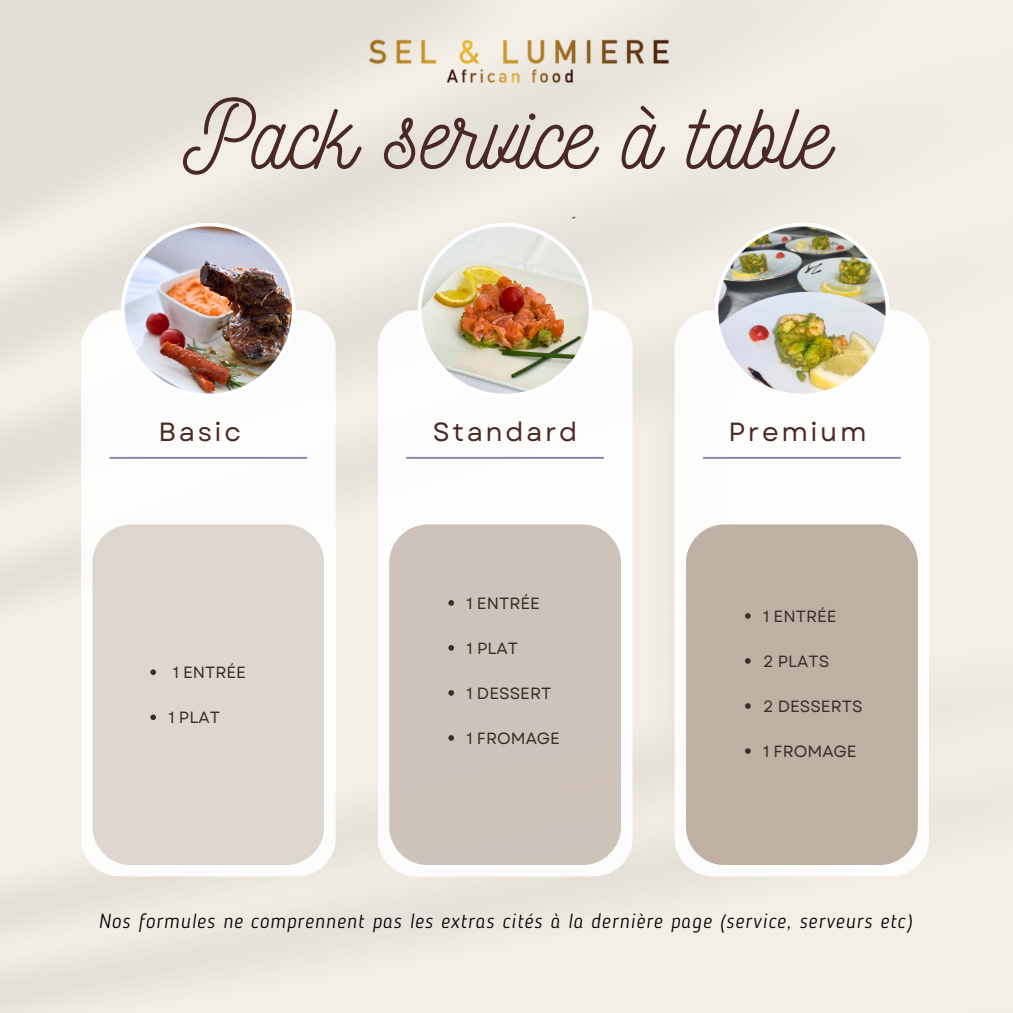
<style>
.page{position:relative;width:1013px;height:1013px;background:#fff}
.page>*{position:absolute;margin:0;border:0;box-sizing:border-box;transform-origin:0 0}
.t1{font:93.75px "Nickainley";color:#4a2823}
.t2{font:26.25px "Garet";letter-spacing:.1em;color:#4a2823}
.t3{font:italic 300 20px "Blogger Sans";letter-spacing:.05em;color:#000}
.t4{font:16.25px "Garet";color:#392e23}
</style>
<div class="page">
<img style="left:718px;top:226px;width:167px;height:168px;border-radius:50%">
<hr style="left:703px;top:457px;width:197px;height:2px;background:#887bb0">
<div style="left:686px;top:524px;width:231px;height:340px;background:#bfb0a4;border-radius:38px"></div>
<hr style="left:406px;top:457px;width:198px;height:2px;background:#887bb0">
<div style="left:389px;top:524px;width:232px;height:340px;background:#cec3ba;border-radius:38px"></div>
<hr style="left:109px;top:457px;width:198px;height:2px;background:#887bb0">
<div style="left:92px;top:524px;width:232px;height:340px;background:#ded6d0;border-radius:38px"></div>
<img style="left:125px;top:226px;width:167px;height:168px;border-radius:50%">
<img style="left:421px;top:226px;width:167px;height:168px;border-radius:50%">
<div style="left:282px;top:0;width:449px;height:247px;background:#ebe7e0"></div>
<svg style="left:150px;top:669px;width:6px;height:6px"></svg>
<svg style="left:150px;top:714px;width:6px;height:6px"></svg>
<svg style="left:448px;top:600px;width:6px;height:5px"></svg>
<svg style="left:448px;top:645px;width:6px;height:5px"></svg>
<svg style="left:448px;top:690px;width:6px;height:5px"></svg>
<svg style="left:448px;top:735px;width:6px;height:5px"></svg>
<svg style="left:745px;top:613px;width:5px;height:5px"></svg>
<svg style="left:745px;top:658px;width:5px;height:5px"></svg>
<svg style="left:745px;top:703px;width:5px;height:5px"></svg>
<svg style="left:745px;top:748px;width:5px;height:5px"></svg>
<p class="t1" style="left:183px;top:75px;width:648px">Pack service à table</p>
<p class="t2" style="left:158px;top:413px;width:84px">Basic</p>
<p class="t2" style="left:433px;top:413px;width:146px">Standard</p>
<p class="t2" style="left:728px;top:413px;width:139px">Premium</p>
<p class="t4" style="left:173px;top:660px;width:75px">1 ENTRÉE</p>
<p class="t4" style="left:169px;top:705px;width:53px">1 PLAT</p>
<p class="t4" style="left:466px;top:591px;width:75px">1 ENTRÉE</p>
<p class="t4" style="left:466px;top:636px;width:53px">1 PLAT</p>
<p class="t4" style="left:466px;top:681px;width:86px">1 DESSERT</p>
<p class="t4" style="left:466px;top:726px;width:95px">1 FROMAGE</p>
<p class="t4" style="left:763px;top:604px;width:75px">1 ENTRÉE</p>
<p class="t4" style="left:763px;top:649px;width:67px">2 PLATS</p>
<p class="t4" style="left:763px;top:694px;width:101px">2 DESSERTS</p>
<p class="t4" style="left:763px;top:739px;width:95px">1 FROMAGE</p>
<h3 class="t3" style="left:99px;top:912px;width:814px">Nos formules ne comprennent pas les extras cités à la dernière page (service, serveurs etc)</h3>
</div>
